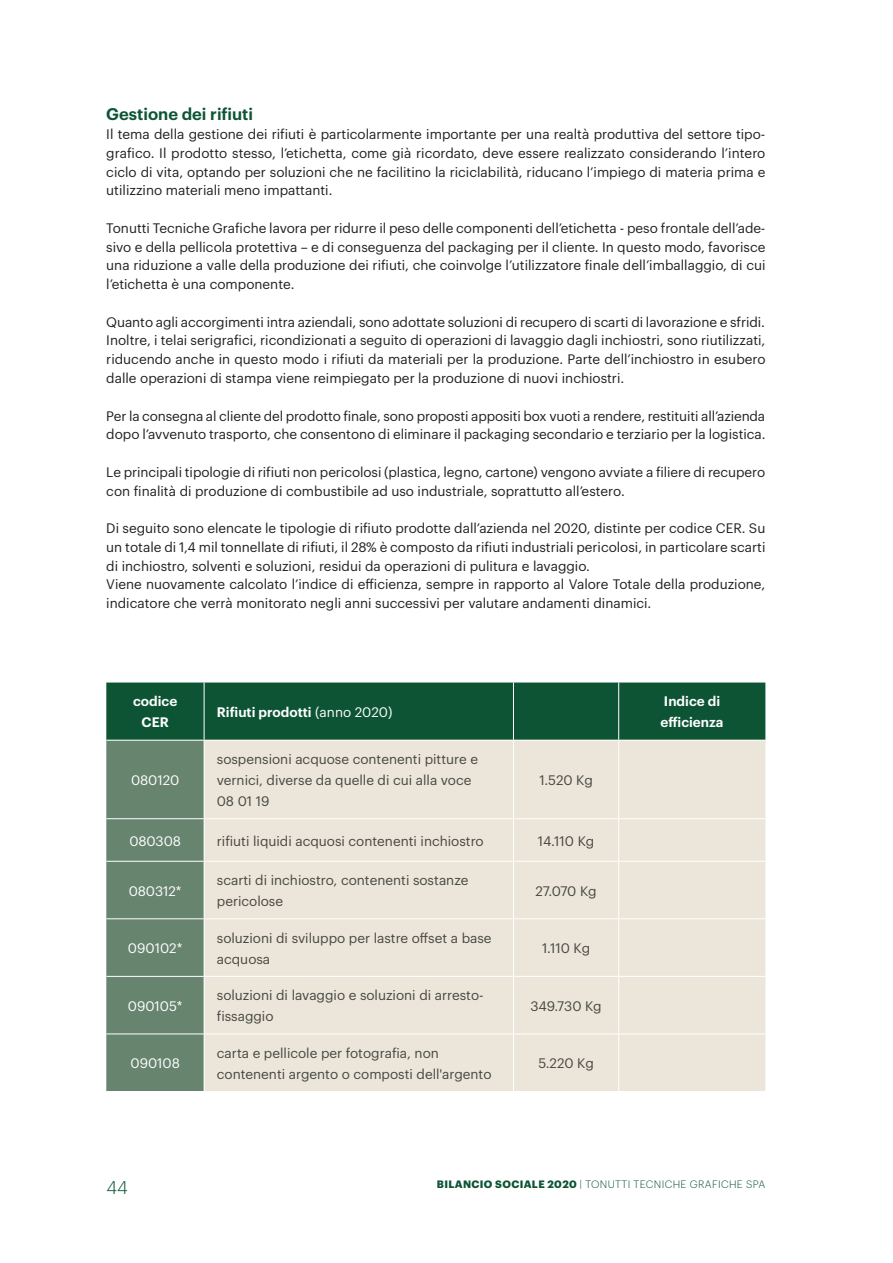
<style>
.page{position:relative;width:893px;height:1263px;background:#fff}
.page>*{position:absolute;margin:0;border:0;box-sizing:border-box;transform-origin:0 0}
.t1{font:300 18px "Graphik";color:#0d5435}
.Titoletto_nel_testo{font:600 16.5px "Graphik";color:#0d5435}
.Paragrafo{font:13.5px/18.8px "Graphik";color:#231f20;text-align:justify}
.Paragrafo-2{font:13.5px/21px "Graphik";color:#464742}
.Paragrafo-3{font:13.5px "Graphik";color:#fff}
.Titolo_tabelle{font:600 13.5px/21px "Graphik";color:#fff;text-align:center}
.Titoletto{font:600 13.5px "Graphik";color:#fff}
.t2{font:300 10.5px "Graphik";letter-spacing:.035em;color:#0d5435}
.s1{font-weight:400}
.s2{font-weight:700}
</style>
<div class="page">
<svg style="left:106px;top:682px;width:659px;height:409px;background:#3a6c52"></svg>
<div style="left:205px;top:741px;width:560px;height:350px;background:#ebe6d9"></div>
<hr style="left:204px;top:682px;width:1px;height:58px;background:#fff">
<hr style="left:513px;top:682px;width:1px;height:58px;background:#fff">
<hr style="left:618px;top:682px;width:1px;height:58px;background:#fff">
<hr style="left:106px;top:740px;width:98px;height:1px;background:#fff">
<hr style="left:204px;top:740px;width:309px;height:1px;background:#fff">
<hr style="left:204px;top:740px;width:1px;height:78px;background:#fff">
<hr style="left:513px;top:740px;width:106px;height:1px;background:#fff">
<hr style="left:513px;top:740px;width:1px;height:78px;background:#fff">
<hr style="left:619px;top:740px;width:146px;height:1px;background:#fff">
<hr style="left:618px;top:740px;width:1px;height:78px;background:#fff">
<hr style="left:106px;top:818px;width:98px;height:1px;background:#fff">
<hr style="left:204px;top:818px;width:309px;height:1px;background:#fff">
<hr style="left:204px;top:819px;width:1px;height:42px;background:#fff">
<hr style="left:513px;top:818px;width:106px;height:1px;background:#fff">
<hr style="left:513px;top:819px;width:1px;height:42px;background:#fff">
<hr style="left:619px;top:818px;width:146px;height:1px;background:#fff">
<hr style="left:618px;top:819px;width:1px;height:42px;background:#fff">
<hr style="left:106px;top:861px;width:98px;height:1px;background:#fff">
<hr style="left:204px;top:861px;width:309px;height:1px;background:#fff">
<hr style="left:204px;top:862px;width:1px;height:56px;background:#fff">
<hr style="left:513px;top:861px;width:106px;height:1px;background:#fff">
<hr style="left:513px;top:862px;width:1px;height:56px;background:#fff">
<hr style="left:619px;top:861px;width:146px;height:1px;background:#fff">
<hr style="left:618px;top:862px;width:1px;height:56px;background:#fff">
<hr style="left:106px;top:918px;width:98px;height:1px;background:#fff">
<hr style="left:204px;top:918px;width:309px;height:1px;background:#fff">
<hr style="left:204px;top:919px;width:1px;height:57px;background:#fff">
<hr style="left:513px;top:918px;width:106px;height:1px;background:#fff">
<hr style="left:513px;top:919px;width:1px;height:57px;background:#fff">
<hr style="left:619px;top:918px;width:146px;height:1px;background:#fff">
<hr style="left:618px;top:919px;width:1px;height:57px;background:#fff">
<hr style="left:106px;top:976px;width:98px;height:1px;background:#fff">
<hr style="left:204px;top:976px;width:309px;height:1px;background:#fff">
<hr style="left:204px;top:977px;width:1px;height:56px;background:#fff">
<hr style="left:513px;top:976px;width:106px;height:1px;background:#fff">
<hr style="left:513px;top:977px;width:1px;height:56px;background:#fff">
<hr style="left:619px;top:976px;width:146px;height:1px;background:#fff">
<hr style="left:618px;top:977px;width:1px;height:56px;background:#fff">
<hr style="left:106px;top:1033px;width:98px;height:1px;background:#fff">
<hr style="left:204px;top:1033px;width:309px;height:1px;background:#fff">
<hr style="left:204px;top:1034px;width:1px;height:57px;background:#fff">
<hr style="left:513px;top:1033px;width:106px;height:1px;background:#fff">
<hr style="left:513px;top:1034px;width:1px;height:57px;background:#fff">
<hr style="left:619px;top:1033px;width:146px;height:1px;background:#fff">
<hr style="left:618px;top:1034px;width:1px;height:57px;background:#fff">
<p class="Titoletto_nel_testo" style="left:106px;top:102px;width:148px">Gestione dei rifiuti</p>
<p class="Paragrafo" style="left:106px;top:124px;width:661px">Il tema della gestione dei rifiuti è particolarmente importante per una realtà produttiva del settore tipo&shy;grafico. Il prodotto stesso, l’etichetta, come già ricordato, deve essere realizzato considerando l’intero ciclo di vita, optando per soluzioni che ne facilitino la riciclabilità, riducano l’impiego di materia prima e utilizzino materiali meno impattanti.</p>
<p class="Paragrafo" style="left:106px;top:218px;width:661px">Tonutti Tecniche Grafiche lavora per ridurre il peso delle componenti dell’etichetta - peso frontale dell’ade&shy;sivo e della pellicola protettiva – e di conseguenza del packaging per il cliente. In questo modo, favorisce una riduzione a valle della produzione dei rifiuti, che coinvolge l’utilizzatore finale dell’imballaggio, di cui l’etichetta è una componente.</p>
<p class="Paragrafo" style="left:106px;top:311px;width:661px">Quanto agli accorgimenti intra aziendali, sono adottate soluzioni di recupero di scarti di lavorazione e sfridi.<br>Inoltre, i telai serigrafici, ricondizionati a seguito di operazioni di lavaggio dagli inchiostri, sono riutilizzati, riducendo anche in questo modo i rifiuti da materiali per la produzione. Parte dell’inchiostro in esubero dalle operazioni di stampa viene reimpiegato per la produzione di nuovi inchiostri.</p>
<p class="Paragrafo" style="left:106px;top:405px;width:661px">Per la consegna al cliente del prodotto finale, sono proposti appositi box vuoti a rendere, restituiti all’azienda dopo l’avvenuto trasporto, che consentono di eliminare il packaging secondario e terziario per la logistica.</p>
<p class="Paragrafo" style="left:106px;top:461px;width:660px">Le principali tipologie di rifiuti non pericolosi (plastica, legno, cartone) vengono avviate a filiere di recupero con finalità di produzione di combustibile ad uso industriale, soprattutto all’estero.</p>
<p class="Paragrafo" style="left:106px;top:518px;width:661px">Di seguito sono elencate le tipologie di rifiuto prodotte dall’azienda nel 2020, distinte per codice CER. Su un totale di 1,4 mil tonnellate di rifiuti, il 28% è composto da rifiuti industriali pericolosi, in particolare scarti di inchiostro, solventi e soluzioni, residui da operazioni di pulitura e lavaggio.</p>
<p class="Paragrafo" style="left:106px;top:574px;width:661px">Viene nuovamente calcolato l’indice di efficienza, sempre in rapporto al Valore Totale della produzione, indicatore che verrà monitorato negli anni successivi per valutare andamenti dinamici.</p>
<p class="Titolo_tabelle" style="left:133px;top:690px;width:46px">codice<br>CER</p>
<p class="Titolo_tabelle" style="left:217px;top:700px;width:177px">Rifiuti prodotti <span class="s1">(anno 2020)</span></p>
<p class="Paragrafo-3" style="left:131px;top:770px;width:50px">080120</p>
<p class="Paragrafo-2" style="left:217px;top:747px;width:263px">sospensioni acquose contenenti pitture e vernici, diverse da quelle di cui alla voce<br>08 01 19</p>
<p class="Paragrafo-2" style="left:539px;top:768px;width:55px">1.520 Kg</p>
<p class="Paragrafo-3" style="left:129px;top:830px;width:53px">080308</p>
<p class="Paragrafo-2" style="left:217px;top:829px;width:268px">rifiuti liquidi acquosi contenenti inchiostro</p>
<p class="Paragrafo-2" style="left:538px;top:829px;width:58px">14.110 Kg</p>
<p class="Paragrafo-3" style="left:129px;top:880px;width:54px">080312*</p>
<p class="Paragrafo-2" style="left:217px;top:868px;width:253px">scarti di inchiostro, contenenti sostanze pericolose</p>
<p class="Paragrafo-2" style="left:535px;top:879px;width:63px">27.070 Kg</p>
<p class="Paragrafo-3" style="left:128px;top:938px;width:56px">090102*</p>
<p class="Paragrafo-2" style="left:217px;top:926px;width:276px">soluzioni di sviluppo per lastre offset a base acquosa</p>
<p class="Paragrafo-2" style="left:542px;top:936px;width:50px">1.110 Kg</p>
<p class="Paragrafo-3" style="left:128px;top:996px;width:56px">090105*</p>
<p class="Paragrafo-2" style="left:217px;top:984px;width:268px">soluzioni di lavaggio e soluzioni di arresto&shy;fissaggio</p>
<p class="Paragrafo-2" style="left:530px;top:994px;width:73px">349.730 Kg</p>
<p class="Paragrafo-3" style="left:131px;top:1053px;width:51px">090108</p>
<p class="Paragrafo-2" style="left:217px;top:1041px;width:276px">carta e pellicole per fotografia, non contenenti argento o composti dell'argento</p>
<p class="Paragrafo-2" style="left:538px;top:1052px;width:57px">5.220 Kg</p>
<p class="Titoletto" style="left:664px;top:691px;width:58px">Indice di</p>
<p class="Titoletto" style="left:660px;top:712px;width:65px">efficienza</p>
<h1 class="t1" style="left:106px;top:1174px;width:23px">44</h1>
<p class="t2" style="left:437px;top:1177px;width:330px"><span class="s2">BILANCIO SOCIALE 2020</span> | TONUTTI TECNICHE GRAFICHE SPA</p>
</div>
